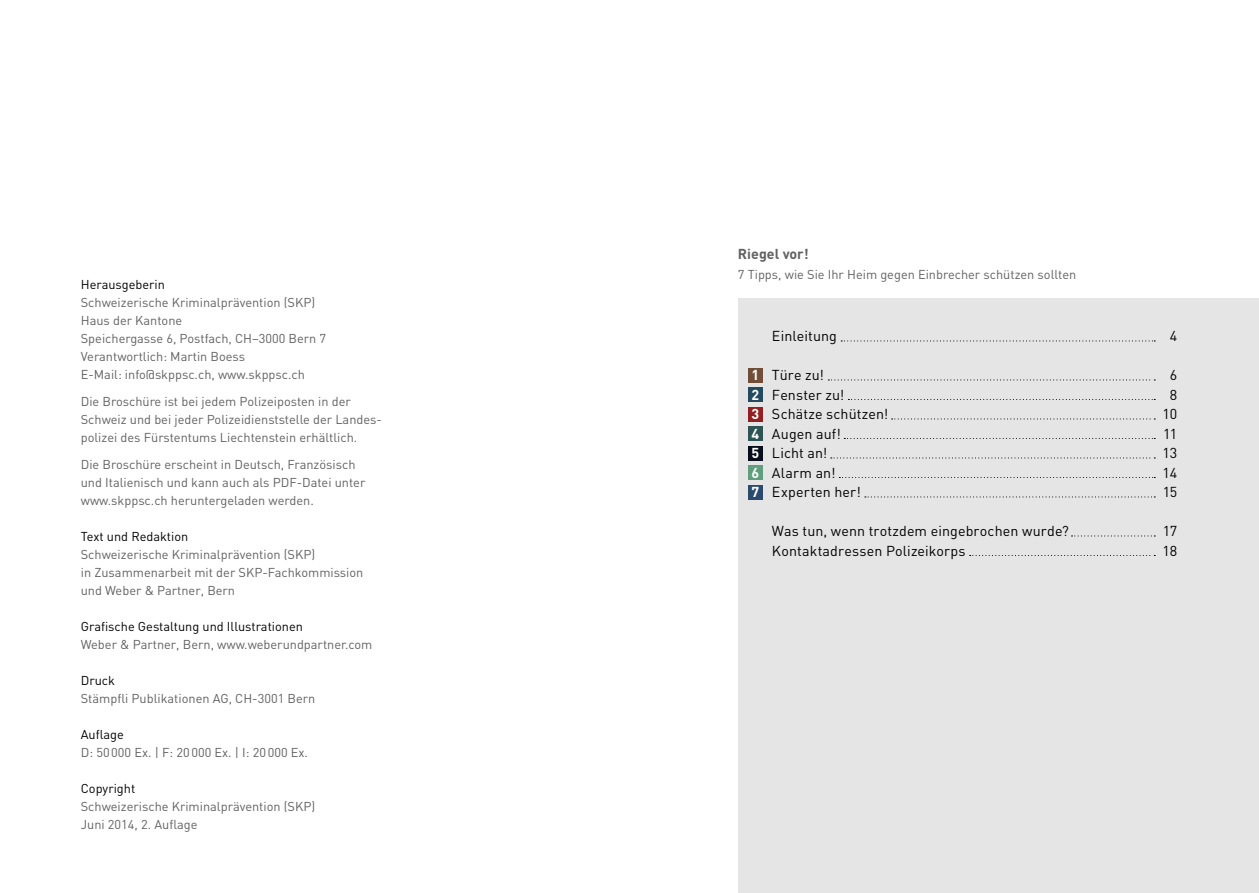
<style>
.page{position:relative;width:1259px;height:893px;background:#fff}
.page>*{position:absolute;margin:0;border:0;box-sizing:border-box;transform-origin:0 0}
.t1{font:14.25px "DIN Weber";letter-spacing:.01em;color:#000}
.t2{font:700 14.25px "DIN Weber";color:#616161}
.t3{font:700 14.25px/19.5px "DIN Weber";color:#fff;text-align:justify}
.t4{font:12.75px/18px "DIN Weber";color:#616161}
.t5{font:12.75px "DIN Weber";color:#000}
</style>
<div class="page">
<div style="left:738px;top:299px;width:521px;height:594px;background:#e5e5e5"></div>
<svg style="left:841px;top:340px;width:314px;height:1px"></svg>
<svg style="left:828px;top:379px;width:327px;height:1px"></svg>
<svg style="left:848px;top:399px;width:307px;height:1px"></svg>
<svg style="left:891px;top:418px;width:264px;height:1px"></svg>
<svg style="left:844px;top:438px;width:311px;height:1px"></svg>
<svg style="left:831px;top:457px;width:324px;height:1px"></svg>
<svg style="left:839px;top:477px;width:316px;height:1px"></svg>
<svg style="left:865px;top:496px;width:290px;height:1px"></svg>
<svg style="left:1071px;top:535px;width:84px;height:1px"></svg>
<svg style="left:969px;top:555px;width:186px;height:1px"></svg>
<div style="left:748px;top:368px;width:15px;height:15px;background:#724e39"></div>
<div style="left:748px;top:387px;width:15px;height:15px;background:#244a5f"></div>
<div style="left:748px;top:407px;width:15px;height:15px;background:#932021"></div>
<div style="left:748px;top:426px;width:15px;height:15px;background:#2d5353"></div>
<div style="left:748px;top:446px;width:15px;height:15px;background:#070d1d"></div>
<div style="left:748px;top:465px;width:15px;height:15px;background:#5e9f7e"></div>
<div style="left:748px;top:485px;width:15px;height:15px;background:#2b4b6e"></div>
<p class="t5" style="left:81px;top:277px;width:86px">Herausgeberin</p>
<p class="t4" style="left:81px;top:293px;width:247px">Schweizerische Kriminalprävention (SKP)<br>Haus der Kantone<br>Speichergasse 6, Postfach, CH–3000 Bern 7<br>Verantwortlich: Martin Boess<br>E-Mail: info@skppsc.ch, www.skppsc.ch</p>
<p class="t4" style="left:81px;top:392px;width:303px">Die Broschüre ist bei jedem Polizeiposten in der<br>Schweiz und bei jeder Polizeidienststelle der Landes&shy;polizei des Fürstentums Liechtenstein erhältlich.</p>
<p class="t4" style="left:81px;top:455px;width:286px">Die Broschüre erscheint in Deutsch, Französisch und Italienisch und kann auch als PDF-Datei unter www.skppsc.ch heruntergeladen werden.</p>
<p class="t5" style="left:81px;top:529px;width:109px">Text und Redaktion</p>
<p class="t4" style="left:81px;top:545px;width:284px">Schweizerische Kriminalprävention (SKP)<br>in Zusammenarbeit mit der SKP-Fachkommission und Weber &amp; Partner, Bern</p>
<p class="t5" style="left:81px;top:619px;width:224px">Grafische Gestaltung und Illustrationen</p>
<p class="t4" style="left:81px;top:635px;width:293px">Weber &amp; Partner, Bern, www.weberundpartner.com</p>
<p class="t5" style="left:81px;top:673px;width:36px">Druck</p>
<p class="t4" style="left:81px;top:689px;width:236px">Stämpfli Publikationen AG, CH-3001 Bern</p>
<p class="t5" style="left:81px;top:727px;width:45px">Auflage</p>
<p class="t4" style="left:81px;top:743px;width:229px">D: 50000 Ex. | F: 20000 Ex. | I: 20000 Ex.</p>
<p class="t5" style="left:81px;top:781px;width:56px">Copyright</p>
<p class="t4" style="left:81px;top:797px;width:236px">Schweizerische Kriminalprävention (SKP)<br>Juni 2014, 2. Auflage</p>
<p class="t2" style="left:738px;top:245px;width:72px">Riegel vor!</p>
<p class="t4" style="left:738px;top:265px;width:340px">7 Tipps, wie Sie Ihr Heim gegen Einbrecher schützen sollten</p>
<p class="t3" style="left:751px;top:365px;width:9px">1<br>2<br>3<br>4<br>5<br>6<br>7</p>
<p class="t1" style="left:772px;top:327px;width:67px">Einleitung</p>
<p class="t1" style="left:1169px;top:327px;width:9px">4</p>
<p class="t1" style="left:772px;top:366px;width:54px">Türe zu!</p>
<p class="t1" style="left:1169px;top:366px;width:9px">6</p>
<p class="t1" style="left:772px;top:386px;width:74px">Fenster zu!</p>
<p class="t1" style="left:1169px;top:386px;width:9px">8</p>
<p class="t1" style="left:772px;top:405px;width:118px">Schätze schützen!</p>
<p class="t1" style="left:1162px;top:405px;width:16px">10</p>
<p class="t1" style="left:772px;top:425px;width:70px">Augen auf!</p>
<p class="t1" style="left:1163px;top:425px;width:15px">11</p>
<p class="t1" style="left:772px;top:444px;width:57px">Licht an!</p>
<p class="t1" style="left:1162px;top:444px;width:16px">13</p>
<p class="t1" style="left:772px;top:464px;width:65px">Alarm an!</p>
<p class="t1" style="left:1162px;top:464px;width:16px">14</p>
<p class="t1" style="left:772px;top:483px;width:90px">Experten her!</p>
<p class="t1" style="left:1162px;top:483px;width:16px">15</p>
<p class="t1" style="left:772px;top:522px;width:298px">Was tun, wenn trotzdem eingebrochen wurde?</p>
<p class="t1" style="left:1162px;top:522px;width:16px">17</p>
<p class="t1" style="left:772px;top:542px;width:195px">Kontaktadressen Polizeikorps</p>
<p class="t1" style="left:1162px;top:542px;width:16px">18</p>
</div>
